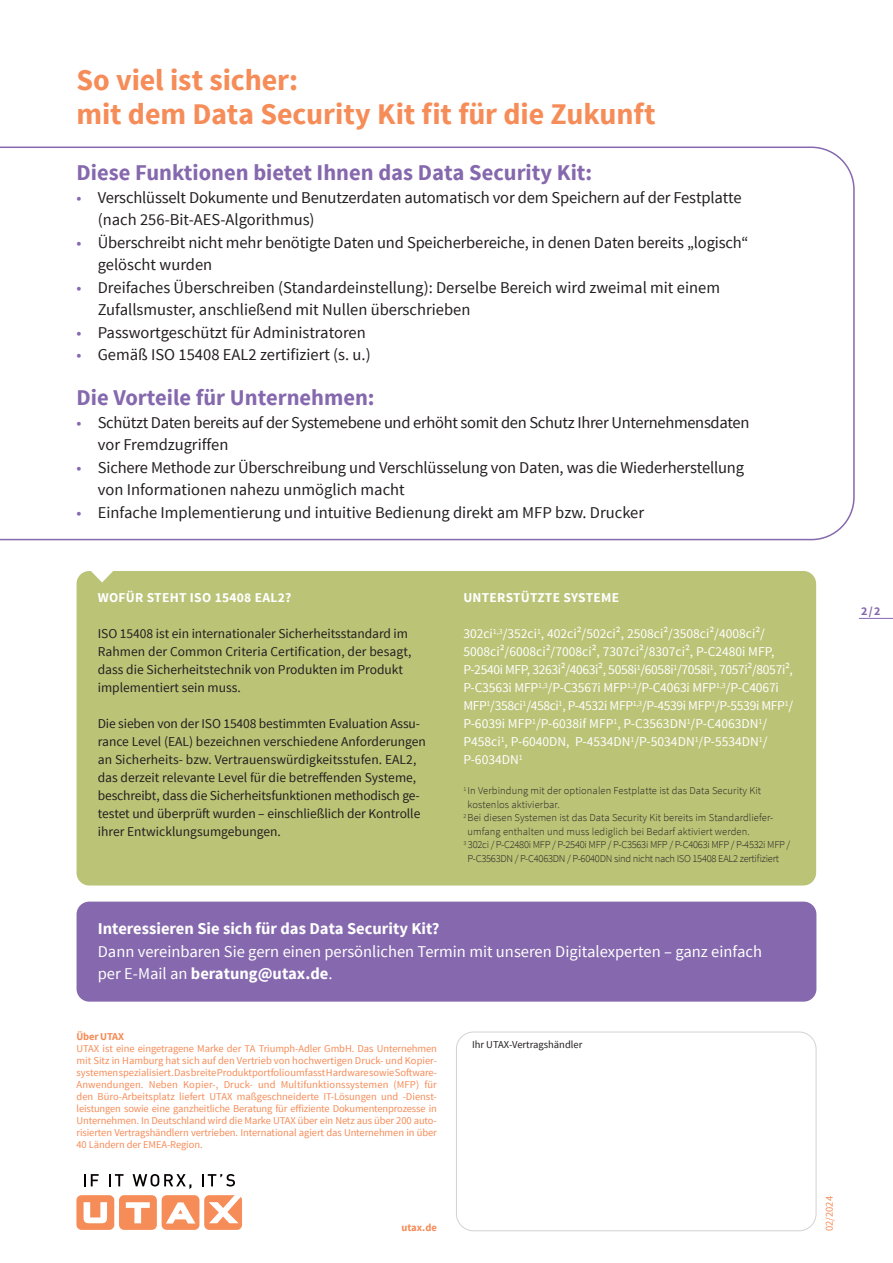
<style>
.page{position:relative;width:893px;height:1263px;background:#fff}
.page>*{position:absolute;margin:0;border:0;box-sizing:border-box;transform-origin:0 0}
.t1{font:700 30px/33.8px "Source Sans Pro";letter-spacing:-.005em;color:#f68c58}
.t2{font:700 22.5px "Source Sans Pro";color:#8568ad}
.t3{font:16.5px/22.5px "Source Sans Pro";letter-spacing:-.01em;color:#231f20}
.t4{font:16.5px/22.5px "Source Sans Pro";color:#fff}
.t5{font:700 16.5px "Source Sans Pro";color:#fff}
.t6{font:13.5px/18px "Source Sans Pro";letter-spacing:-.005em;color:#231f20}
.t7{font:13.5px/18px "Source Sans Pro";color:#fff}
.t8{font:700 13.5px "Source Sans Pro";letter-spacing:.02em;color:#fff}
.t9{font:700 12px "Source Sans Pro";color:#8568ad}
.t10{font:10.5px/12px "Source Sans Pro";letter-spacing:-.01em;color:#f68c58;text-align:justify}
.t11{font:300 10.5px "Source Sans Pro";letter-spacing:.01em;color:#231f20}
.t12{font:300 10.5px "Source Sans Pro";letter-spacing:-.025em;color:#231f20}
.t13{font:10.5px "Source Sans Pro";color:#231f20}
.t14{font:700 10.5px "Source Sans Pro";letter-spacing:-.02em;color:#f68c58}
.s1{color:#8568ad}
.s2{font-weight:700}
</style>
<div class="page">
<svg style="left:0;top:147px;width:855px;height:393px"></svg>
<div style="left:77px;top:902px;width:739px;height:100px;background:#8568ad;border-radius:13px"></div>
<div style="left:77px;top:571px;width:739px;height:314px;background:#bbc377;border-radius:13px"></div>
<svg style="left:91px;top:571px;width:22px;height:11px"></svg>
<div style="left:456px;top:1032px;width:360px;height:199px;border:1px solid #d1d2d4;border-radius:17px"></div>
<div style="left:76px;top:1195px;width:38px;height:35px;background:#f68c58;border-radius:5px"></div>
<div style="left:119px;top:1195px;width:38px;height:35px;background:#f68c58;border-radius:5px"></div>
<div style="left:162px;top:1195px;width:37px;height:35px;background:#f68c58;border-radius:5px"></div>
<div style="left:204px;top:1195px;width:38px;height:35px;background:#f68c58;border-radius:5px"></div>
<svg style="left:84px;top:1202px;width:23px;height:21px"></svg>
<svg style="left:126px;top:1202px;width:24px;height:21px"></svg>
<svg style="left:209px;top:1195px;width:33px;height:28px"></svg>
<svg style="left:166px;top:1202px;width:29px;height:21px"></svg>
<svg style="left:84px;top:1174px;width:1px;height:12px"></svg>
<svg style="left:91px;top:1174px;width:8px;height:12px"></svg>
<svg style="left:109px;top:1174px;width:15px;height:12px"></svg>
<svg style="left:133px;top:1174px;width:58px;height:15px"></svg>
<svg style="left:202px;top:1174px;width:33px;height:12px"></svg>
<hr style="left:859px;top:618px;width:34px;height:1px;background:#8568ad">
<h1 class="t1" style="left:77px;top:65px;width:581px">So viel ist sicher:<br>mit dem Data Security Kit fit für die Zukunft</h1>
<h2 class="t2" style="left:77px;top:158px;width:517px">Diese Funktionen bietet Ihnen das Data Security Kit:</h2>
<p class="t3" style="left:98px;top:186px;width:645px;text-indent:-21px"><span class="s1">•</span> Verschlüsselt Dokumente und Benutzerdaten automatisch vor dem Speichern auf der Festplatte (nach 256-Bit-AES-Algorithmus)</p>
<p class="t3" style="left:98px;top:231px;width:652px;text-indent:-21px"><span class="s1">•</span> Überschreibt nicht mehr benötigte Daten und Speicherbereiche, in denen Daten bereits „logisch“ gelöscht wurden</p>
<p class="t3" style="left:98px;top:276px;width:624px;text-indent:-21px"><span class="s1">•</span> Dreifaches Überschreiben (Standardeinstellung): Derselbe Bereich wird zweimal mit einem<br>Zufallsmuster, anschließend mit Nullen überschrieben</p>
<p class="t3" style="left:77px;top:321px;width:291px"><span class="s1">•</span> Passwortgeschützt für Administratoren</p>
<p class="t3" style="left:77px;top:344px;width:296px"><span class="s1">•</span> Gemäß ISO 15408 EAL2 zertifiziert (s. u.)</p>
<h2 class="t2" style="left:77px;top:383px;width:300px">Die Vorteile für Unternehmen:</h2>
<p class="t3" style="left:98px;top:411px;width:653px;text-indent:-21px"><span class="s1">•</span> Schützt Daten bereits auf der Systemebene und erhöht somit den Schutz Ihrer Unternehmensdaten vor Fremdzugriffen</p>
<p class="t3" style="left:98px;top:456px;width:648px;text-indent:-21px"><span class="s1">•</span> Sichere Methode zur Überschreibung und Verschlüsselung von Daten, was die Wiederherstellung von Informationen nahezu unmöglich macht</p>
<p class="t3" style="left:77px;top:501px;width:569px"><span class="s1">•</span> Einfache Implementierung und intuitive Bedienung direkt am MFP bzw. Drucker</p>
<p class="t8" style="left:98px;top:589px;width:195px">WOFÜR STEHT ISO 15408 EAL2?</p>
<p class="t6" style="left:98px;top:625px;width:315px">ISO 15408 ist ein internationaler Sicherheitsstandard im Rahmen der Common Criteria Certification, der besagt, dass die Sicherheitstechnik von Produkten im Produkt implementiert sein muss.</p>
<p class="t6" style="left:98px;top:715px;width:330px">Die sieben von der ISO 15408 bestimmten Evaluation Assu&shy;rance Level (EAL) bezeichnen verschiedene Anforderungen an Sicherheits- bzw. Vertrauenswürdigkeitsstufen. EAL2, das derzeit relevante Level für die betreffenden Systeme, beschreibt, dass die Sicherheitsfunktionen methodisch ge&shy;testet und überprüft wurden – einschließlich der Kontrolle ihrer Entwicklungsumgebungen.</p>
<p class="t8" style="left:463px;top:589px;width:157px">UNTERSTÜTZTE SYSTEME</p>
<p class="t7" style="left:463px;top:625px;width:331px">302ci<sup>1,3</sup>/352ci<sup>1</sup>, 402ci²/502ci², 2508ci²/3508ci²/4008ci²/ 5008ci²/6008ci²/7008ci², 7307ci²/8307ci², P-C2480i MFP, P-2540i MFP, 3263i²/4063i², 5058i<sup>1</sup>/6058i<sup>1</sup>/7058i<sup>1</sup>, 7057i²/8057i², P-C3563i MFP<sup>1,3</sup>/P-C3567i MFP<sup>1,3</sup>/P-C4063i MFP<sup>1,3</sup>/P-C4067i MFP<sup>1</sup>/358ci<sup>1</sup>/458ci<sup>1</sup>, P-4532i MFP<sup>1,3</sup>/P-4539i MFP<sup>1</sup>/P-5539i MFP<sup>1</sup>/ P-6039i MFP<sup>1</sup>/P-6038if MFP<sup>1</sup>, P-C3563DN<sup>1</sup>/P-C4063DN<sup>1</sup>/ P458ci<sup>1</sup>, P-6040DN, P-4534DN<sup>1</sup>/P-5034DN<sup>1</sup>/P-5534DN<sup>1</sup>/ P-6034DN<sup>1</sup></p>
<p class="t11" style="left:463px;top:784px;width:299px"><sup>1</sup> In Verbindung mit der optionalen Festplatte ist das Data Security Kit</p>
<p class="t11" style="left:468px;top:798px;width:94px">kostenlos aktivierbar.</p>
<p class="t11" style="left:463px;top:811px;width:312px"><sup>2</sup> Bei diesen Systemen ist das Data Security Kit bereits im Standardliefer-</p>
<p class="t11" style="left:468px;top:825px;width:284px">umfang enthalten und muss lediglich bei Bedarf aktiviert werden.</p>
<p class="t12" style="left:463px;top:838px;width:328px"><sup>3</sup> 302ci / P-C2480i MFP / P-2540i MFP / P-C3563i MFP / P-C4063i MFP / P-4532i MFP /</p>
<p class="t12" style="left:468px;top:852px;width:313px">P-C3563DN / P-C4063DN / P-6040DN sind nicht nach ISO 15408 EAL2 zertifiziert</p>
<p class="t5" style="left:98px;top:918px;width:343px">Interessieren Sie sich für das Data Security Kit?</p>
<p class="t4" style="left:98px;top:940px;width:666px">Dann vereinbaren Sie gern einen persönlichen Termin mit unseren Digitalexperten – ganz einfach per E-Mail an <span class="s2">beratung@utax.de</span>.</p>
<p class="t14" style="left:77px;top:1029px;width:49px">Über UTAX</p>
<p class="t10" style="left:77px;top:1042px;width:362px">UTAX ist eine eingetragene Marke der TA Triumph-Adler GmbH. Das Unternehmen mit Sitz in Hamburg hat sich auf den Vertrieb von hochwertigen Druck- und Kopier&shy;systemen spezialisiert. Das breite Produktportfolio umfasst Hardware sowie Software-Anwendungen. Neben Kopier-, Druck- und Multifunktionssystemen (MFP) für den Büro-Arbeitsplatz liefert UTAX maßgeschneiderte IT-Lösungen und -Dienst&shy;leistungen sowie eine ganzheitliche Beratung für effiziente Dokumentenprozesse in Unternehmen. In Deutschland wird die Marke UTAX über ein Netz aus über 200 auto&shy;risierten Vertragshändlern vertrieben. International agiert das Unternehmen in über 40 Ländern der EMEA-Region.</p>
<p class="t14" style="left:401px;top:1221px;width:37px">utax.de</p>
<p class="t13" style="left:472px;top:1038px;width:112px">Ihr UTAX-Vertragshändler</p>
<p class="t9" style="left:861px;top:603px;width:21px">2/2</p>
<p class="t10" style="left:823px;top:1231px;width:36px;rotate:-90deg">02/2024</p>
</div>
